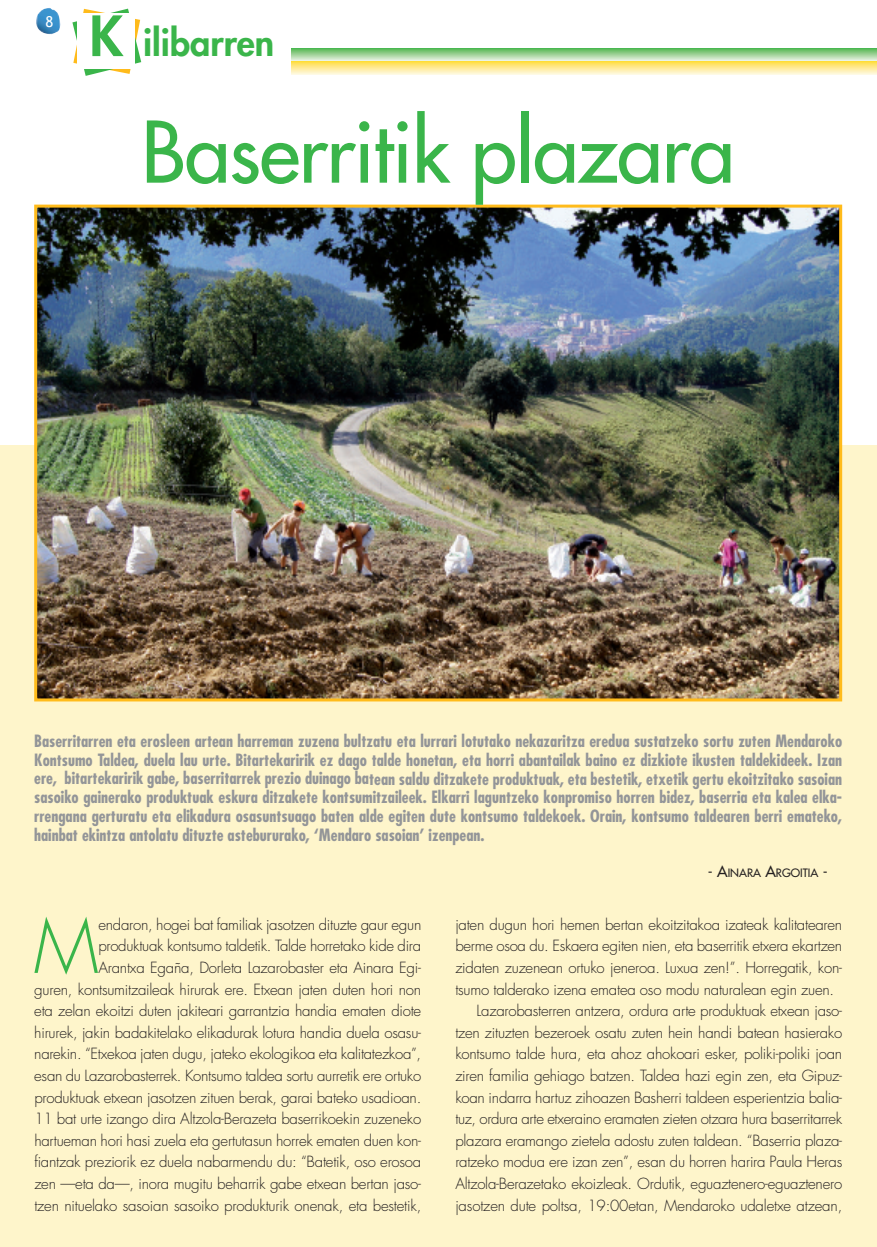
<style>
.page{position:relative;width:877px;height:1247px;background:#fff}
.page>*{position:absolute;margin:0;border:0;box-sizing:border-box;transform-origin:0 0}
.t1{font:82.5px "Futura";letter-spacing:-.015em;color:#3ab54a}
.t2{font:300 72.3px "Futura";color:#3ab54a}
.t3{font:800 36px "Futura";color:#3ab54a}
.t4{font:700 condensed 16.5px/18.8px "Futura";color:#939598;text-align:justify}
.t5{font:300 15px/21.6px "Futura";letter-spacing:-.015em;color:#231f20;text-align:right}
.t6{font:15px "Trebuchet MS";color:#fff}
.t7{font:11.25px "Futura";color:#231f20}
.s1{font-size:54px}
.s2{font-size:15px}
</style>
<div class="page">
<div style="left:0;top:445px;width:877px;height:802px;background:#fef5cb"></div>
<img style="left:38px;top:209px;width:800px;height:488px">
<div style="left:34px;top:205px;width:808px;height:496px;border:3px solid #ffbb1b"></div>
<svg style="left:72px;top:9px;width:69px;height:67px"></svg>
<div style="left:77px;top:14px;width:58px;height:55px;background:#fff"></div>
<img style="left:36px;top:8px;width:24px;height:26px">
<svg style="left:292px;top:60px;width:585px;height:14px;background:#fdea94"></svg>
<svg style="left:292px;top:48px;width:585px;height:12px;background:#97d092"></svg>
<p class="t6" style="left:45px;top:13px;width:9px">8</p>
<h3 class="t3" style="left:89px;top:26px;width:186px"><span class="s1">K</span> ilibarren</h3>
<h1 class="t1" style="left:142px;top:111px;width:595px">Baserritik plazara</h1>
<p class="t4" style="left:34px;top:733px;width:809px">Baserritarren eta erosleen artean harreman zuzena bultzatu eta lurrari lotutako nekazaritza eredua sustatzeko sortu zuten Mendaroko Kontsumo Taldea, duela lau urte. Bitartekaririk ez dago talde honetan, eta horri abantailak baino ez dizkiote ikusten taldekideek. Izan ere, bitartekaririk gabe, baserritarrek prezio duinago batean saldu ditzakete produktuak, eta bestetik, etxetik gertu ekoitzitako sasoian sasoiko gainerako produktuak eskura ditzakete kontsumitzaileek. Elkarri laguntzeko konpromiso horren bidez, baserria eta kalea elka&shy;rrengana gerturatu eta elikadura osasuntsuago baten alde egiten dute kontsumo taldekoek. Orain, kontsumo taldearen berri emateko, hainbat ekintza antolatu dituzte astebururako, ‘Mendaro sasoian’ izenpean.</p>
<p class="t7" style="left:708px;top:867px;width:121px"><span class="s2">- A</span>INARA <span class="s2">A</span>RGOITIA <span class="s2">-</span></p>
<h2 class="t2" style="left:34px;top:913px;width:66px">M</h2>
<p class="t5" style="left:34px;top:915px;width:389px">endaron, hogei bat familiak jasotzen dituzte gaur egun produktuak kontsumo taldetik. Talde horretako kide dira<br>Arantxa Egaña, Dorleta Lazarobaster eta Ainara Egi-<br>guren, kontsumitzaileak hirurak ere. Etxean jaten duten hori non eta zelan ekoitzi duten jakiteari garrantzia handia ematen diote hirurek, jakin badakitelako elikadurak lotura handia duela osasu&shy;narekin. “Etxekoa jaten dugu, jateko ekologikoa eta kalitatezkoa”, esan du Lazarobasterrek. Kontsumo taldea sortu aurretik ere ortuko produktuak etxean jasotzen zituen berak, garai bateko usadioan.<br>11 bat urte izango dira Altzola-Berazeta baserrikoekin zuzeneko hartueman hori hasi zuela eta gertutasun horrek ematen duen kon&shy;fiantzak preziorik ez duela nabarmendu du: “Batetik, oso erosoa zen —eta da—, inora mugitu beharrik gabe etxean bertan jaso&shy;tzen nituelako sasoian sasoiko produkturik onenak, eta bestetik,</p>
<p class="t5" style="left:455px;top:915px;width:388px">jaten dugun hori hemen bertan ekoitzitakoa izateak kalitatearen</p>
<p class="t5" style="left:455px;top:936px;width:388px">berme osoa du. Eskaera egiten nien, eta baserritik etxera ekartzen</p>
<p class="t5" style="left:455px;top:958px;width:388px">zidaten zuzenean ortuko jeneroa. Luxua zen!”. Horregatik, kon-</p>
<p class="t5" style="left:455px;top:979px;width:380px">tsumo talderako izena ematea oso modu naturalean egin zuen.</p>
<p class="t5" style="left:477px;top:1001px;width:367px">Lazarobasterren antzera, ordura arte produktuak etxean jaso-</p>
<p class="t5" style="left:455px;top:1023px;width:388px">tzen zituzten bezeroek osatu zuten hein handi batean hasierako</p>
<p class="t5" style="left:455px;top:1044px;width:388px">kontsumo talde hura, eta ahoz ahokoari esker, poliki-poliki joan</p>
<p class="t5" style="left:455px;top:1066px;width:388px">ziren familia gehiago batzen. Taldea hazi egin zen, eta Gipuz-</p>
<p class="t5" style="left:455px;top:1087px;width:388px">koan indarra hartuz zihoazen Basherri taldeen esperientzia balia-</p>
<p class="t5" style="left:455px;top:1109px;width:388px">tuz, ordura arte etxeraino eramaten zieten otzara hura baserritarrek</p>
<p class="t5" style="left:455px;top:1131px;width:388px">plazara eramango zietela adostu zuten taldean. “Baserria plaza-</p>
<p class="t5" style="left:455px;top:1152px;width:388px">ratzeko modua ere izan zen”, esan du horren harira Paula Heras</p>
<p class="t5" style="left:455px;top:1174px;width:388px">Altzola-Berazetako ekoizleak. Ordutik, eguaztenero-eguaztenero</p>
<p class="t5" style="left:455px;top:1195px;width:388px">jasotzen dute poltsa, 19:00etan, Mendaroko udaletxe atzean,</p>
</div>
